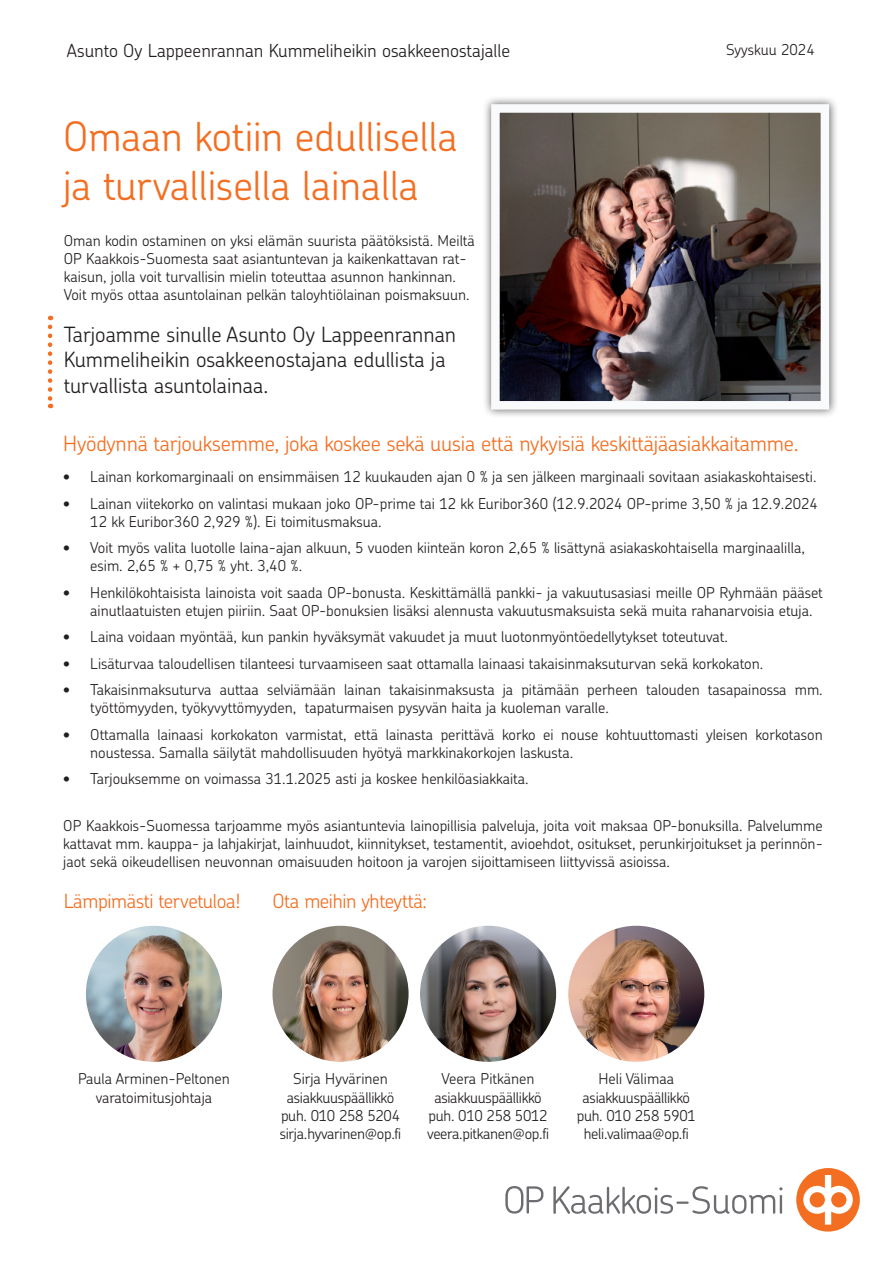
<style>
.page{position:relative;width:893px;height:1263px;background:#fff}
.page>*{position:absolute;margin:0;border:0;box-sizing:border-box;transform-origin:0 0}
.t1{font:300 40.5px/48.6px "OP Chevin Pro";color:#f36e21}
.t2{font:300 21px/25.2px "OP Chevin Pro";color:#231f20}
.t3{font:300 21px "OP Chevin Pro";letter-spacing:-.01em;color:#f36e21}
.t4{font:300 19.5px "OP Chevin Pro";letter-spacing:-.02em;color:#f36e21}
.t5{font:300 18px "OP Chevin Pro";color:#231f20}
.t6{font:300 15px/18px "OP Chevin Pro";color:#231f20}
.t7{font:300 15px/18.3px "OP Chevin Pro";letter-spacing:-.02em;color:#231f20;text-align:center}
</style>
<div class="page">
<div style="left:482px;top:95px;width:356px;height:323px;background:#231f20;opacity:.75"></div>
<img style="left:501px;top:114px;width:318px;height:286px">
<div style="left:491px;top:104px;width:338px;height:306px;border:9px solid #f9fafc"></div>
<svg style="left:48px;top:327px;width:4px;height:81px"></svg>
<img style="left:272px;top:926px;width:137px;height:136px;border-radius:68px">
<img style="left:568px;top:926px;width:136px;height:136px;border-radius:68px">
<img style="left:420px;top:926px;width:136px;height:136px;border-radius:68px">
<img style="left:86px;top:926px;width:136px;height:136px;border-radius:68px">
<div style="left:796px;top:1168px;width:64px;height:63px;background:#f36e21;border-radius:50%"></div>
<svg style="left:803px;top:1175px;width:50px;height:49px"></svg>
<svg style="left:505px;top:1186px;width:38px;height:27px"></svg>
<svg style="left:553px;top:1186px;width:229px;height:28px"></svg>
<p class="t5" style="left:67px;top:38px;width:445px">Asunto Oy Lappeenrannan Kummeliheikin osakkeenostajalle</p>
<h1 class="t1" style="left:63px;top:111px;width:396px">Omaan kotiin edullisella ja turvallisella lainalla</h1>
<p class="t6" style="left:64px;top:231px;width:413px">Oman kodin ostaminen on yksi elämän suurista päätöksistä. Meiltä OP Kaakkois-Suomesta saat asiantuntevan ja kaikenkattavan rat&shy;kaisun, jolla voit turvallisin mielin toteuttaa asunnon hankinnan.<br>Voit myös ottaa asuntolainan pelkän taloyhtiölainan poismaksuun.</p>
<h2 class="t2" style="left:64px;top:321px;width:394px">Tarjoamme sinulle Asunto Oy Lappeenrannan<br>Kummeliheikin osakkeenostajana edullista ja turvallista asuntolainaa.</h2>
<p class="t6" style="left:726px;top:40px;width:90px">Syyskuu 2024</p>
<h2 class="t3" style="left:63px;top:430px;width:737px">Hyödynnä tarjouksemme, joka koskee sekä uusia että nykyisiä keskittäjäasiakkaitamme.</h2>
<p class="t6" style="left:63px;top:467px;width:755px">• Lainan korkomarginaali on ensimmäisen 12 kuukauden ajan 0 % ja sen jälkeen marginaali sovitaan asiakaskohtaisesti.</p>
<p class="t6" style="left:90px;top:494px;width:729px;text-indent:-27px">• Lainan viitekorko on valintasi mukaan joko OP-prime tai 12 kk Euribor360 (12.9.2024 OP-prime 3,50 % ja 12.9.2024<br>12 kk Euribor360 2,929 %). Ei toimitusmaksua.</p>
<p class="t6" style="left:90px;top:538px;width:716px;text-indent:-27px">• Voit myös valita luotolle laina-ajan alkuun, 5 vuoden kiinteän koron 2,65 % lisättynä asiakaskohtaisella marginaalilla, esim. 2,65 % + 0,75 % yht. 3,40 %.</p>
<p class="t6" style="left:90px;top:583px;width:734px;text-indent:-27px">• Henkilökohtaisista lainoista voit saada OP-bonusta. Keskittämällä pankki- ja vakuutusasiasi meille OP Ryhmään pääset ainutlaatuisten etujen piiriin. Saat OP-bonuksien lisäksi alennusta vakuutusmaksuista sekä muita rahanarvoisia etuja.</p>
<p class="t6" style="left:63px;top:627px;width:666px">• Laina voidaan myöntää, kun pankin hyväksymät vakuudet ja muut luotonmyöntöedellytykset toteutuvat.</p>
<p class="t6" style="left:63px;top:654px;width:701px">• Lisäturvaa taloudellisen tilanteesi turvaamiseen saat ottamalla lainaasi takaisinmaksuturvan sekä korkokaton.</p>
<p class="t6" style="left:90px;top:680px;width:734px;text-indent:-27px">• Takaisinmaksuturva auttaa selviämään lainan takaisinmaksusta ja pitämään perheen talouden tasapainossa mm. työttömyyden, työkyvyttömyyden, tapaturmaisen pysyvän haita ja kuoleman varalle.</p>
<p class="t6" style="left:90px;top:725px;width:734px;text-indent:-27px">• Ottamalla lainaasi korkokaton varmistat, että lainasta perittävä korko ei nouse kohtuuttomasti yleisen korkotason noustessa. Samalla säilytät mahdollisuuden hyötyä markkinakorkojen laskusta.</p>
<p class="t6" style="left:63px;top:769px;width:467px">• Tarjouksemme on voimassa 31.1.2025 asti ja koskee henkilöasiakkaita.</p>
<p class="t6" style="left:63px;top:816px;width:761px;text-align:justify">OP Kaakkois-Suomessa tarjoamme myös asiantuntevia lainopillisia palveluja, joita voit maksaa OP-bonuksilla. Palvelumme kattavat mm. kauppa- ja lahjakirjat, lainhuudot, kiinnitykset, testamentit, avioehdot, ositukset, perunkirjoitukset ja perinnön&shy;jaot sekä oikeudellisen neuvonnan omaisuuden hoitoon ja varojen sijoittamiseen liittyvissä asioissa.</p>
<h3 class="t4" style="left:64px;top:888px;width:178px">Lämpimästi tervetuloa!</h3>
<h3 class="t4" style="left:272px;top:888px;width:156px">Ota meihin yhteyttä:</h3>
<p class="t6" style="left:78px;top:1068px;width:153px;line-height:19.5px;text-align:center">Paula Arminen-Peltonen varatoimitusjohtaja</p>
<p class="t7" style="left:280px;top:1069px;width:123px">Sirja Hyvärinen asiakkuuspäällikkö puh. 010 258 5204 sirja.hyvarinen@op.fi</p>
<p class="t7" style="left:427px;top:1069px;width:124px">Veera Pitkänen asiakkuuspäällikkö puh. 010 258 5012 veera.pitkanen@op.fi</p>
<p class="t7" style="left:577px;top:1069px;width:121px">Heli Välimaa asiakkuuspäällikkö puh. 010 258 5901 heli.valimaa@op.fi</p>
</div>
